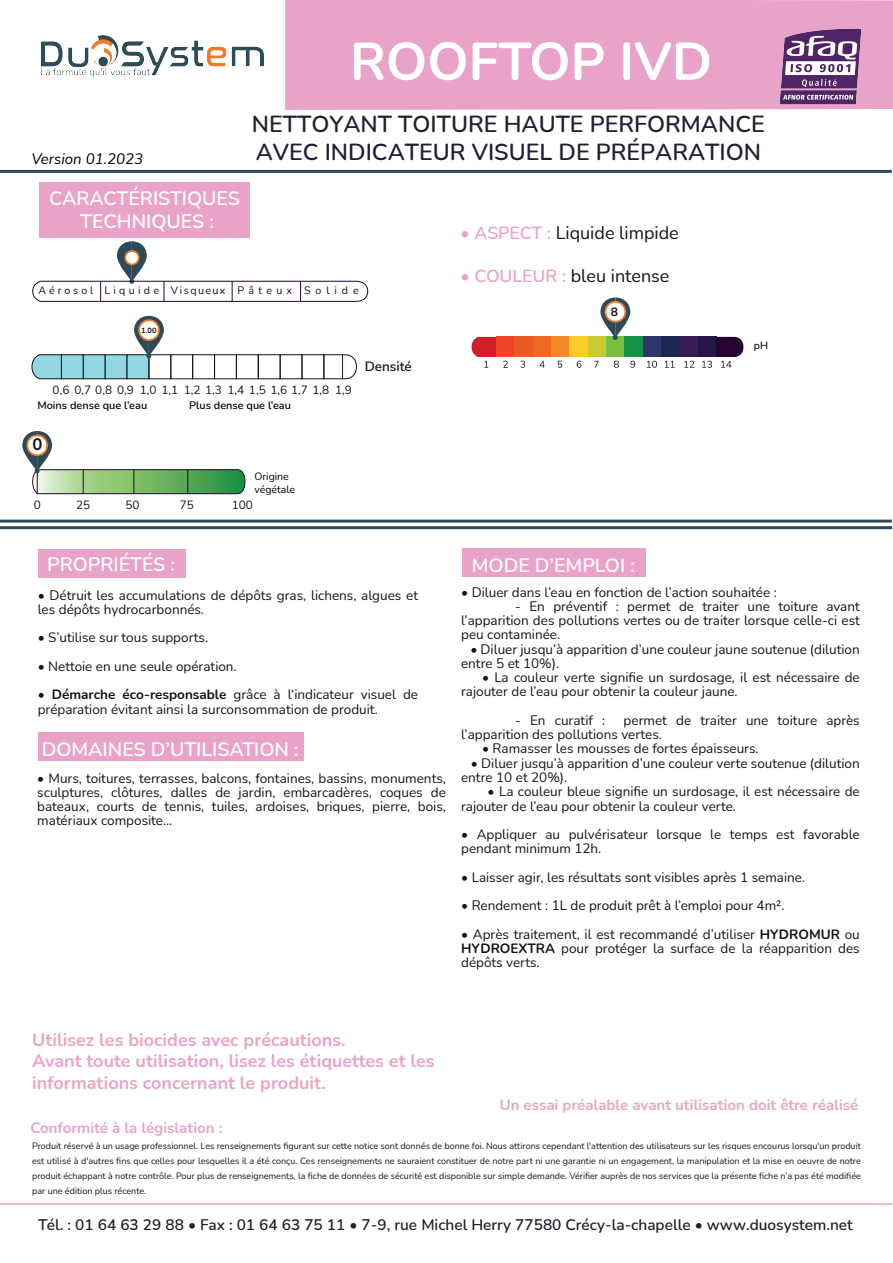
<style>
.page{position:relative;width:893px;height:1263px;background:#fff}
.page>*{position:absolute;margin:0;border:0;box-sizing:border-box;transform-origin:0 0}
.t1{font:700 52.8px "Nunito";color:#fff}
.t2{font:600 23.25px/27.9px "Nunito";color:#1f2133}
.t3{font:600 19.5px/23.4px "Nunito";color:#fff;text-align:center}
.t4{font:700 18px/21.6px "Nunito";color:#eba3c8}
.t5{font:18px "Nunito";color:#111415}
.t6{font:700 16.65px "Nunito";color:#111415}
.t7{font:600 15.45px "Nunito";color:#1f2028}
.t8{font:700 15px "Nunito";color:#eaa3c8}
.t9{font:italic 15px "Nunito";color:#000001}
.t10{font:13.5px/14.2px "Nunito";color:#111416}
.t11{font:600 13.5px "Nunito";color:#111415}
.t12{font:700 12px "Nunito";color:#111415}
.t13{font:11.7px "Nunito";color:#111415}
.t14{font:600 10.95px "Nunito";color:#000001}
.t15{font:10.65px "Nunito";letter-spacing:.305em;color:#111416}
.t16{font:10.5px/12.6px "Nunito";color:#000001}
.t17{font:600 10.5px "Nunito";color:#111416}
.t18{font:9px/15px "Nunito";color:#121516;text-align:justify}
.t19{font:700 7.5px "Nunito";color:#111415}
.s1{font-weight:600;font-size:17.55px;color:#eaa3c8}
.s2{font-weight:700}
</style>
<div class="page">
<hr style="left:0;top:170px;width:892px;height:3px;background:#2e4a5a">
<hr style="left:0;top:520px;width:892px;height:3px;background:#2e4a5a">
<hr style="left:0;top:526px;width:892px;height:3px;background:#2e4a5a">
<div style="left:285px;top:0;width:608px;height:110px;background:#eaa3c8"></div>
<hr style="left:0;top:1203px;width:892px;height:2px;background:#eaa3c8">
<div style="left:38px;top:549px;width:148px;height:29px;background:#eaa3c8"></div>
<div style="left:462px;top:548px;width:183px;height:29px;background:#eaa3c8"></div>
<div style="left:40px;top:182px;width:210px;height:56px;background:#eaa3c8"></div>
<svg style="left:32px;top:354px;width:30px;height:25px"></svg>
<div style="left:61px;top:355px;width:23px;height:24px;background:#92d6e4;border:1px solid #111415"></div>
<div style="left:83px;top:355px;width:22px;height:24px;background:#92d6e4;border:1px solid #111415"></div>
<div style="left:105px;top:355px;width:22px;height:24px;background:#92d6e4;border:1px solid #111415"></div>
<div style="left:127px;top:355px;width:22px;height:24px;background:#92d6e4;border:1px solid #111415"></div>
<div style="left:149px;top:355px;width:22px;height:24px;border:1px solid #111415"></div>
<div style="left:192px;top:355px;width:23px;height:24px;border:1px solid #111415"></div>
<div style="left:214px;top:355px;width:23px;height:24px;border:1px solid #111415"></div>
<div style="left:280px;top:355px;width:22px;height:24px;border:1px solid #111415"></div>
<div style="left:302px;top:355px;width:22px;height:24px;border:1px solid #111415"></div>
<svg style="left:323px;top:354px;width:34px;height:25px"></svg>
<svg style="left:134px;top:316px;width:30px;height:42px"></svg>
<div style="left:39px;top:732px;width:265px;height:29px;background:#eaa3c8"></div>
<svg style="left:32px;top:241px;width:336px;height:61px"></svg>
<img style="left:779px;top:29px;width:82px;height:76px">
<img style="left:41px;top:35px;width:223px;height:42px">
<div style="left:496px;top:337px;width:19px;height:20px;background:#ed4428"></div>
<div style="left:515px;top:337px;width:18px;height:20px;background:#ea5826"></div>
<div style="left:533px;top:337px;width:18px;height:20px;background:#f06922"></div>
<div style="left:551px;top:337px;width:19px;height:20px;background:#f48929"></div>
<div style="left:570px;top:337px;width:18px;height:20px;background:#fecb28"></div>
<div style="left:588px;top:337px;width:18px;height:20px;background:#c7cc33"></div>
<div style="left:606px;top:337px;width:19px;height:20px;background:#79bf42"></div>
<div style="left:625px;top:337px;width:18px;height:20px;background:#169346"></div>
<div style="left:643px;top:337px;width:18px;height:20px;background:#2e356d"></div>
<div style="left:661px;top:337px;width:18px;height:20px;background:#1a2851"></div>
<div style="left:679px;top:337px;width:19px;height:20px;background:#361c52"></div>
<div style="left:698px;top:337px;width:18px;height:20px;background:#231648"></div>
<svg style="left:472px;top:337px;width:24px;height:31px"></svg>
<svg style="left:503px;top:361px;width:5px;height:7px"></svg>
<svg style="left:520px;top:361px;width:5px;height:7px"></svg>
<svg style="left:540px;top:361px;width:5px;height:7px"></svg>
<svg style="left:558px;top:361px;width:4px;height:7px"></svg>
<svg style="left:577px;top:361px;width:4px;height:7px"></svg>
<svg style="left:594px;top:361px;width:5px;height:7px"></svg>
<svg style="left:614px;top:361px;width:5px;height:7px"></svg>
<svg style="left:630px;top:361px;width:5px;height:7px"></svg>
<svg style="left:647px;top:361px;width:10px;height:7px"></svg>
<svg style="left:665px;top:361px;width:10px;height:7px"></svg>
<svg style="left:684px;top:361px;width:10px;height:7px"></svg>
<svg style="left:702px;top:337px;width:41px;height:31px"></svg>
<svg style="left:600px;top:297px;width:30px;height:43px"></svg>
<svg style="left:22px;top:431px;width:223px;height:63px"></svg>
<p class="t9" style="left:32px;top:148px;width:113px">Version 01.2023</p>
<h3 class="t3" style="left:49px;top:185px;width:192px">CARACTÉRISTIQUES<br>TECHNIQUES :</h3>
<h1 class="t1" style="left:350px;top:24px;width:364px">ROOFTOP IVD</h1>
<h2 class="t2" style="left:252px;top:109px;width:514px">NETTOYANT TOITURE HAUTE PERFORMANCE<br>AVEC INDICATEUR VISUEL DE PRÉPARATION</h2>
<h3 class="t5" style="left:461px;top:220px;width:220px"><span class="s1">• ASPECT :</span> Liquide limpide</h3>
<h3 class="t5" style="left:461px;top:263px;width:210px"><span class="s1">• COULEUR :</span> bleu intense</h3>
<p class="t15" style="left:39px;top:283px;width:322px">Aérosol Liquide Visqueux Pâteux Solide</p>
<p class="t19" style="left:141px;top:325px;width:17px">1.00</p>
<p class="t13" style="left:53px;top:382px;width:301px">0,6 0,7 0,8 0,9 1,0 1,1 1,2 1,3 1,4 1,5 1,6 1,7 1,8 1,9</p>
<p class="t14" style="left:37px;top:397px;width:111px">Moins dense que l’eau</p>
<p class="t14" style="left:189px;top:397px;width:103px">Plus dense que l’eau</p>
<p class="t6" style="left:32px;top:432px;width:11px">0</p>
<p class="t16" style="left:254px;top:470px;width:42px">Origine végétale</p>
<p class="t13" style="left:34px;top:497px;width:9px">0</p>
<p class="t13" style="left:76px;top:497px;width:16px">25</p>
<p class="t13" style="left:126px;top:497px;width:16px">50</p>
<p class="t13" style="left:180px;top:497px;width:16px">75</p>
<p class="t13" style="left:232px;top:497px;width:23px">100</p>
<p class="t11" style="left:365px;top:357px;width:49px">Densité</p>
<p class="t12" style="left:611px;top:303px;width:9px">8</p>
<p class="t17" style="left:754px;top:338px;width:16px">pH</p>
<h3 class="t3" style="left:47px;top:552px;width:130px">PROPRIÉTÉS :</h3>
<h3 class="t3" style="left:472px;top:552px;width:165px">MODE D’EMPLOI :</h3>
<p class="t10" style="left:461px;top:584px;width:317px">• Diluer dans l’eau en fonction de l’action souhaitée :</p>
<p class="t10" style="left:461px;top:599px;width:400px;text-align:justify;text-indent:54px">- En préventif : permet de traiter une toiture avant l’apparition des pollutions vertes ou de traiter lorsque celle-ci est peu contaminée.</p>
<p class="t10" style="left:461px;top:641px;width:400px;text-indent:9px">• Diluer jusqu’à apparition d’une couleur jaune soutenue (dilution entre 5 et 10%).</p>
<p class="t10" style="left:461px;top:670px;width:400px;text-indent:21px">• La couleur verte signifie un surdosage, il est nécessaire de rajouter de l’eau pour obtenir la couleur jaune.</p>
<p class="t10" style="left:515px;top:713px;width:92px">- En curatif :</p>
<p class="t10" style="left:38px;top:587px;width:382px">• Détruit les accumulations de dépôts gras, lichens, algues et les dépôts hydrocarbonnés.</p>
<p class="t10" style="left:38px;top:630px;width:172px">• S’utilise sur tous supports.</p>
<p class="t10" style="left:38px;top:659px;width:200px">• Nettoie en une seule opération.</p>
<p class="t10" style="left:38px;top:687px;width:382px">• <span class="s2">Démarche éco-responsable</span> grâce à l‘indicateur visuel de préparation évitant ainsi la surconsommation de produit.</p>
<p class="t10" style="left:461px;top:713px;width:400px;text-indent:162px">permet de traiter une toiture après l’apparition des pollutions vertes.</p>
<p class="t10" style="left:482px;top:741px;width:278px">• Ramasser les mousses de fortes épaisseurs.</p>
<p class="t10" style="left:461px;top:755px;width:400px;text-indent:10px">• Diluer jusqu’à apparition d’une couleur verte soutenue (dilution entre 10 et 20%).</p>
<p class="t10" style="left:461px;top:784px;width:400px;text-indent:26px">• La couleur bleue signifie un surdosage, il est nécessaire de rajouter de l’eau pour obtenir la couleur verte.</p>
<p class="t10" style="left:461px;top:827px;width:400px">• Appliquer au pulvérisateur lorsque le temps est favorable pendant minimum 12h.</p>
<p class="t10" style="left:461px;top:869px;width:346px">• Laisser agir, les résultats sont visibles après 1 semaine.</p>
<p class="t10" style="left:461px;top:898px;width:325px">• Rendement : 1L de produit prêt à l’emploi pour 4m².</p>
<p class="t10" style="left:461px;top:926px;width:400px;text-align:justify">• Après traitement, il est recommandé d’utiliser <span class="s2">HYDROMUR</span> ou <span class="s2">HYDROEXTRA</span> pour protéger la surface de la réapparition des dépôts verts.</p>
<h3 class="t3" style="left:42px;top:736px;width:259px">DOMAINES D’UTILISATION :</h3>
<p class="t10" style="left:37px;top:770px;width:410px;text-align:justify">• Murs, toitures, terrasses, balcons, fontaines, bassins, monuments, sculptures, clôtures, dalles de jardin, embarcadères, coques de bateaux, courts de tennis, tuiles, ardoises, briques, pierre, bois, matériaux composite...</p>
<h3 class="t4" style="left:32px;top:1028px;width:404px">Utilisez les biocides avec précautions.<br>Avant toute utilisation, lisez les étiquettes et les informations concernant le produit.</h3>
<p class="t8" style="left:30px;top:1117px;width:194px">Conformité à la législation :</p>
<p class="t8" style="left:500px;top:1094px;width:360px">Un essai préalable avant utilisation doit être réalisé</p>
<p class="t18" style="left:32px;top:1137px;width:830px">Produit réservé à un usage professionnel. Les renseignements figurant sur cette notice sont donnés de bonne foi. Nous attirons cependant l'attention des utilisateurs sur les risques encourus lorsqu'un produit est utilisé à d'autres fins que celles pour lesquelles il a été conçu. Ces renseignements ne sauraient constituer de notre part ni une garantie ni un engagement, la manipulation et la mise en oeuvre de notre produit échappant à notre contrôle. Pour plus de renseignements, la fiche de données de sécurité est disponible sur simple demande. Vérifier auprès de nos services que la présente fiche n’a pas été modifiée par une édition plus récente.</p>
<p class="t7" style="left:38px;top:1213px;width:816px">Tél. : 01 64 63 29 88 • Fax : 01 64 63 75 11 • 7-9, rue Michel Herry 77580 Crécy-la-chapelle • www.duosystem.net</p>
</div>
